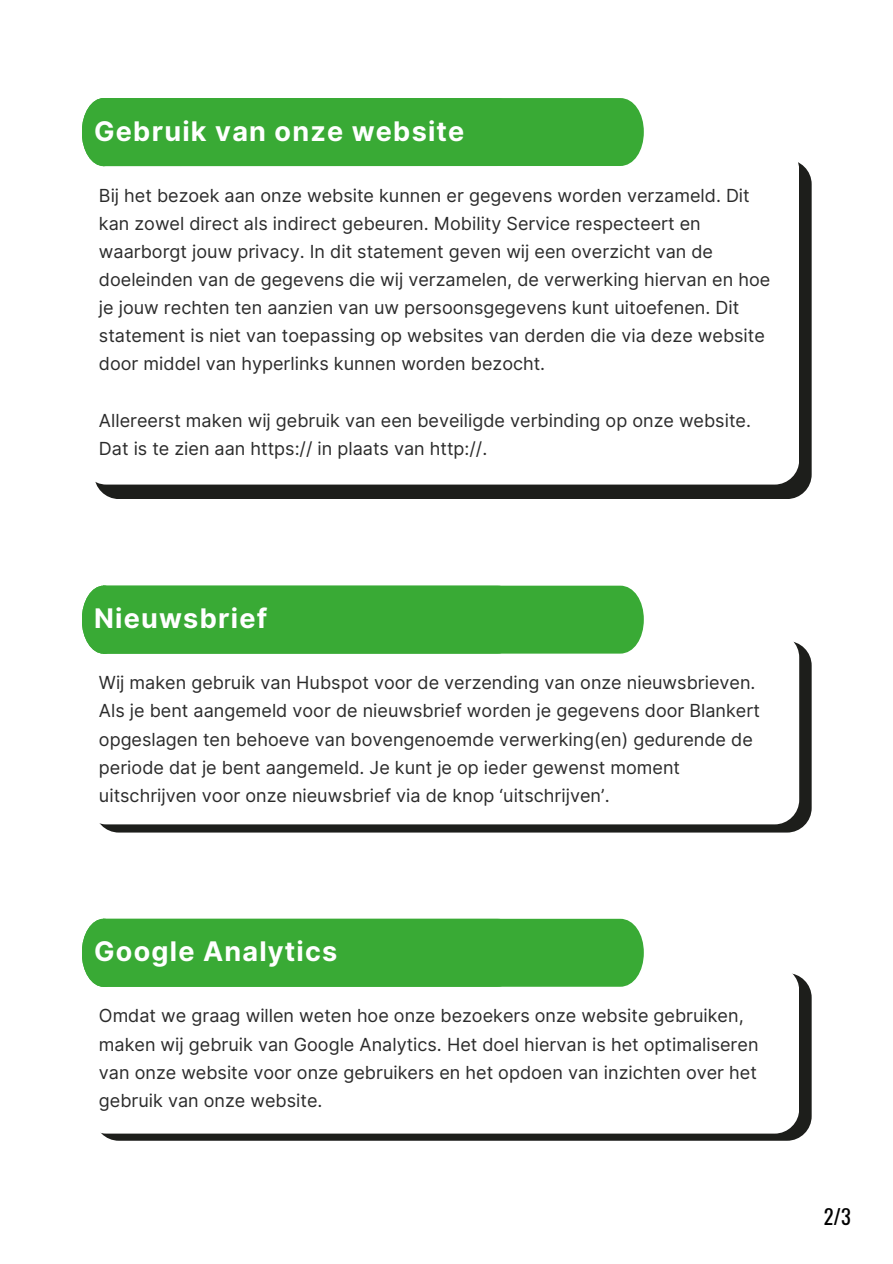
<style>
.page{position:relative;width:893px;height:1264px;background:#fff}
.page>*{position:absolute;margin:0;border:0;box-sizing:border-box;transform-origin:0 0}
.t1{font:700 27px "Inter";letter-spacing:.045em;color:#fff}
.t2{font:20.4px "Oswald";color:#000}
.t3{font:18px/28.2px "Inter";color:#2b2b2b}
</style>
<div class="page">
<div style="left:94px;top:160px;width:717px;height:339px;background:#1d1e1b;border-radius:25px"></div>
<div style="left:82px;top:145px;width:717px;height:339px;background:#fff;border-radius:25px"></div>
<div style="left:82px;top:98px;width:561px;height:68px;background:#39aa35"></div>
<div style="left:94px;top:641px;width:717px;height:191px;background:#1d1e1b;border-radius:25px"></div>
<div style="left:82px;top:632px;width:717px;height:192px;background:#fff;border-radius:25px"></div>
<div style="left:82px;top:585px;width:561px;height:68px;background:#39aa35"></div>
<div style="left:94px;top:973px;width:717px;height:167px;background:#1d1e1b;border-radius:25px"></div>
<div style="left:82px;top:965px;width:717px;height:168px;background:#fff;border-radius:25px"></div>
<div style="left:82px;top:918px;width:561px;height:68px;background:#39aa35"></div>
<p class="t1" style="left:94px;top:115px;width:371px">Gebruik van onze website</p>
<h1 class="t3" style="left:99px;top:181px;width:672px">Bij het bezoek aan onze website kunnen er gegevens worden verzameld. Dit kan zowel direct als indirect gebeuren. Mobility Service respecteert en waarborgt jouw privacy. In dit statement geven wij een overzicht van de doeleinden van de gegevens die wij verzamelen, de verwerking hiervan en hoe je jouw rechten ten aanzien van uw persoonsgegevens kunt uitoefenen. Dit statement is niet van toepassing op websites van derden die via deze website door middel van hyperlinks kunnen worden bezocht.</h1>
<p class="t3" style="left:99px;top:406px;width:653px">Allereerst maken wij gebruik van een beveiligde verbinding op onze website.<br>Dat is te zien aan https:// in plaats van http://.</p>
<p class="t1" style="left:94px;top:602px;width:174px">Nieuwsbrief</p>
<h1 class="t3" style="left:99px;top:668px;width:658px">Wij maken gebruik van Hubspot voor de verzending van onze nieuwsbrieven.</h1>
<p class="t3" style="left:99px;top:696px;width:662px">Als je bent aangemeld voor de nieuwsbrief worden je gegevens door Blankert opgeslagen ten behoeve van bovengenoemde verwerking(en) gedurende de periode dat je bent aangemeld. Je kunt je op ieder gewenst moment uitschrijven voor onze nieuwsbrief via de knop ‘uitschrijven’.</p>
<p class="t1" style="left:94px;top:935px;width:244px">Google Analytics</p>
<h1 class="t3" style="left:99px;top:1001px;width:661px">Omdat we graag willen weten hoe onze bezoekers onze website gebruiken, maken wij gebruik van Google Analytics. Het doel hiervan is het optimaliseren van onze website voor onze gebruikers en het opdoen van inzichten over het gebruik van onze website.</h1>
<h2 class="t2" style="left:823px;top:1200px;width:29px">2/3</h2>
</div>
